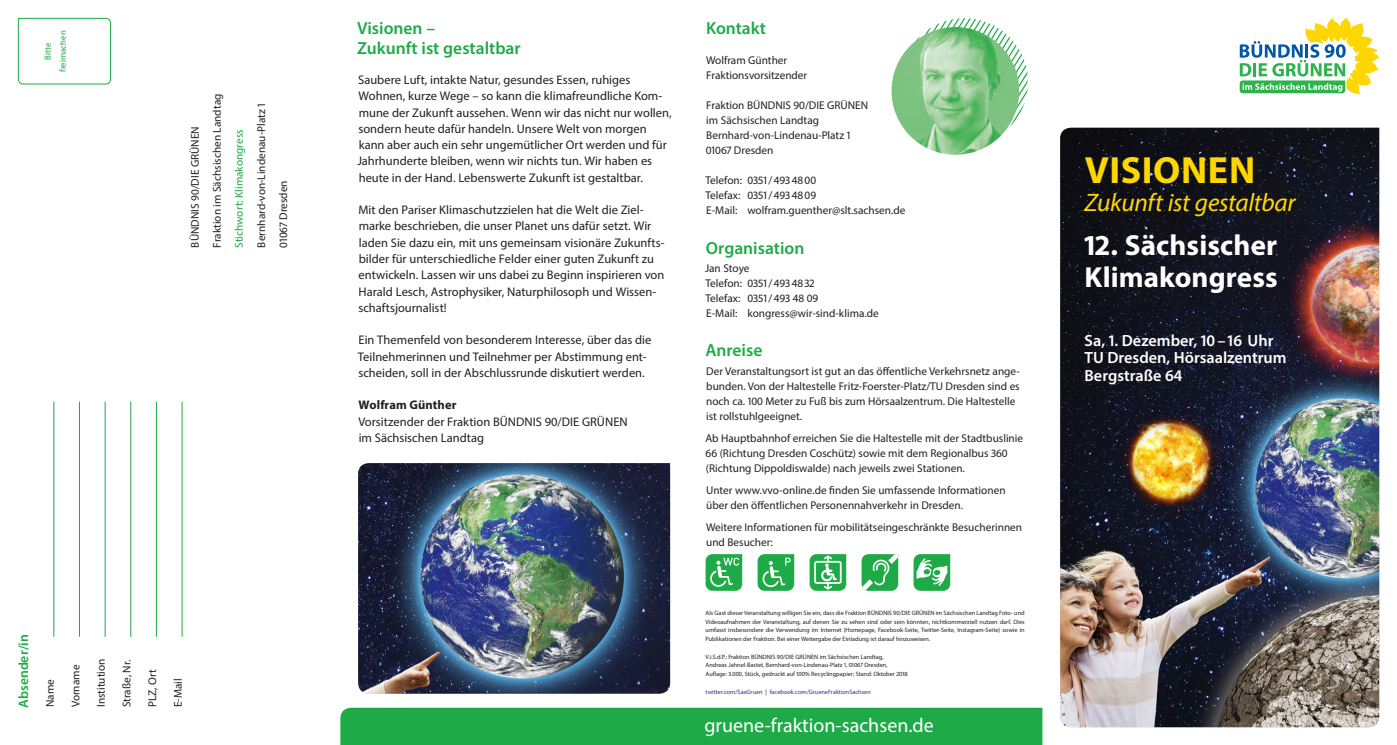
<style>
.page{position:relative;width:1397px;height:745px;background:#fff}
.page>*{position:absolute;margin:0;border:0;box-sizing:border-box;transform-origin:0 0}
.t1{font:700 38px "Myriad Pro";letter-spacing:.015em;color:#fed702}
.t2{font:700 29px/32.5px "Myriad Pro";letter-spacing:.005em;color:#fff}
.t3{font:italic 25.25px "Myriad Pro";letter-spacing:-.015em;color:#fed702}
.t4{font:20px "Myriad Pro";color:#fff}
.t5{font:600 17.5px/20px "Myriad Pro";color:#1faa48}
.t6{font:600 16.25px/17.5px "Myriad Pro";color:#fff}
.t7{font:600 13.75px "Myriad Pro";color:#1faa48}
.t8{font:12.5px/16.2px "Myriad Pro";color:#231f20}
.t9{font:700 12.5px "Myriad Pro";letter-spacing:.005em;color:#231f20}
.t10{font:11.25px/15px "Myriad Pro";color:#231f20}
.t11{font:11.25px "Myriad Pro";color:#1faa48}
.t12{font:8.75px/15px "Myriad Pro";color:#1faa48;text-align:center}
.t13{font:6.25px/8.8px "Myriad Pro";color:#231f20}
.t14{font:6.25px "Myriad Pro";color:#2e3092}
.s1{color:#231f20}
</style>
<div class="page">
<img style="left:358px;top:463px;width:312px;height:230px">
<img style="left:1060px;top:128px;width:318px;height:598px">
<svg style="left:915px;top:18px;width:112px;height:127px"></svg>
<img style="left:891px;top:27px;width:128px;height:128px;border-radius:64px">
<div style="left:340px;top:707px;width:702px;height:37px;background:#1faa48"></div>
<hr style="left:54px;top:401px;width:1px;height:235px;background:#1faa48">
<hr style="left:79px;top:401px;width:1px;height:235px;background:#1faa48">
<hr style="left:105px;top:401px;width:1px;height:235px;background:#1faa48">
<hr style="left:130px;top:401px;width:1px;height:235px;background:#1faa48">
<hr style="left:156px;top:401px;width:1px;height:235px;background:#1faa48">
<hr style="left:182px;top:401px;width:1px;height:235px;background:#1faa48">
<svg style="left:18px;top:18px;width:93px;height:67px"></svg>
<svg style="left:705px;top:554px;width:37px;height:36px"></svg>
<svg style="left:757px;top:554px;width:37px;height:36px"></svg>
<svg style="left:861px;top:554px;width:37px;height:36px"></svg>
<svg style="left:913px;top:554px;width:37px;height:36px"></svg>
<svg style="left:809px;top:554px;width:37px;height:36px"></svg>
<svg style="left:1239px;top:18px;width:140px;height:76px"></svg>
<p class="t12" style="left:40px;top:72px;width:43px;rotate:-90deg">Bitte freimachen</p>
<p class="t10" style="left:184px;top:247px;width:155px;line-height:22.1px;rotate:-90deg">BÜNDNIS 90/DIE GRÜNEN<br>Fraktion im Sächsischen Landtag</p>
<p class="t11" style="left:232px;top:248px;width:120px;rotate:-90deg">Stichwort: Klimakongress</p>
<p class="t10" style="left:250px;top:248px;width:146px;line-height:22.1px;rotate:-90deg">Bernhard-von-Lindenau-Platz 1<br>01067 Dresden</p>
<p class="t7" style="left:15px;top:707px;width:75px;rotate:-90deg">Absender/in</p>
<p class="t10" style="left:42px;top:706px;width:29px;rotate:-90deg">Name</p>
<p class="t10" style="left:68px;top:706px;width:44px;rotate:-90deg">Vorname</p>
<p class="t10" style="left:93px;top:706px;width:50px;rotate:-90deg">Institution</p>
<p class="t10" style="left:119px;top:707px;width:49px;rotate:-90deg">Straße, Nr.</p>
<p class="t10" style="left:145px;top:706px;width:39px;rotate:-90deg">PLZ, Ort</p>
<p class="t10" style="left:170px;top:706px;width:30px;rotate:-90deg">E-Mail</p>
<h3 class="t5" style="left:357px;top:17px;width:165px">Visionen –<br>Zukunft ist gestaltbar</h3>
<p class="t8" style="left:357px;top:71px;width:316px">Saubere Luft, intakte Natur, gesundes Essen, ruhiges Wohnen, kurze Wege – so kann die klimafreundliche Kom&shy;mune der Zukunft aussehen. Wenn wir das nicht nur wollen, sondern heute dafür handeln. Unsere Welt von morgen kann aber auch ein sehr ungemütlicher Ort werden und für Jahrhunderte bleiben, wenn wir nichts tun. Wir haben es heute in der Hand. Lebenswerte Zukunft ist gestaltbar.</p>
<p class="t8" style="left:358px;top:201px;width:307px">Mit den Pariser Klimaschutzzielen hat die Welt die Ziel&shy;marke beschrieben, die unser Planet uns dafür setzt. Wir laden Sie dazu ein, mit uns gemeinsam visionäre Zukunfts&shy;bilder für unterschiedliche Felder einer guten Zukunft zu entwickeln. Lassen wir uns dabei zu Beginn inspirieren von Harald Lesch, Astrophysiker, Naturphilosoph und Wissen&shy;schaftsjournalist!</p>
<p class="t8" style="left:358px;top:331px;width:295px">Ein Themenfeld von besonderem Interesse, über das die<br>Teilnehmerinnen und Teilnehmer per Abstimmung ent&shy;scheiden, soll in der Abschlussrunde diskutiert werden.</p>
<p class="t9" style="left:358px;top:397px;width:99px">Wolfram Günther</p>
<p class="t8" style="left:358px;top:413px;width:271px">Vorsitzender der Fraktion BÜNDNIS 90/DIE GRÜNEN im Sächsischen Landtag</p>
<h3 class="t5" style="left:706px;top:17px;width:61px">Kontakt</h3>
<p class="t10" style="left:706px;top:52px;width:103px">Wolfram Günther<br>Fraktionsvorsitzender</p>
<p class="t10" style="left:705px;top:97px;width:164px">Fraktion BÜNDNIS 90/DIE GRÜNEN im Sächsischen Landtag<br>Bernhard-von-Lindenau-Platz 1<br>01067 Dresden</p>
<p class="t10" style="left:705px;top:172px;width:201px">Telefon: 0351/4934800<br>Telefax: 0351/4934809<br>E-Mail: wolfram.guenther@slt.sachsen.de</p>
<h3 class="t5" style="left:705px;top:237px;width:100px">Organisation</h3>
<p class="t10" style="left:705px;top:261px;width:175px">Jan Stoye<br>Telefon: 0351/4934832<br>Telefax: 0351/493 48 09<br>E-Mail: kongress@wir-sind-klima.de</p>
<h3 class="t5" style="left:705px;top:339px;width:58px">Anreise</h3>
<p class="t10" style="left:706px;top:363px;width:315px">Der Veranstaltungsort ist gut an das öffentliche Verkehrsnetz ange&shy;bunden. Von der Haltestelle Fritz-Foerster-Platz/TU Dresden sind es noch ca. 100 Meter zu Fuß bis zum Hörsaalzentrum. Die Haltestelle ist rollstuhlgeeignet.</p>
<p class="t10" style="left:705px;top:430px;width:319px">Ab Hauptbahnhof erreichen Sie die Haltestelle mit der Stadtbuslinie<br>66 (Richtung Dresden Coschütz) sowie mit dem Regionalbus 360 (Richtung Dippoldiswalde) nach jeweils zwei Stationen.</p>
<p class="t10" style="left:706px;top:482px;width:301px">Unter www.vvo-online.de finden Sie umfassende Informationen über den öffentlichen Personennahverkehr in Dresden.</p>
<p class="t10" style="left:706px;top:519px;width:317px">Weitere Informationen für mobilitätseingeschränkte Besucherinnen und Besucher:</p>
<p class="t13" style="left:705px;top:607px;width:320px;text-align:justify">Als Gast dieser Veranstaltung willigen Sie ein, dass die Fraktion BÜNDNIS 90/DIE GRÜNEN im Sächsischen Landtag Foto- und Videoaufnahmen der Veranstaltung, auf denen Sie zu sehen sind oder sein könnten, nichtkommerziell nutzen darf. Dies umfasst insbesondere die Verwendung im Internet (Homepage, Facebook-Seite, Twitter-Seite, Instagram-Seite) sowie in Publikationen der Fraktion. Bei einer Weitergabe der Einladung ist darauf hinzuweisen.</p>
<p class="t13" style="left:705px;top:651px;width:203px">V.i.S.d.P.: Fraktion BÜNDNIS 90/DIE GRÜNEN im Sächsischen Landtag,<br>Andreas Jahnel-Bastet, Bernhard-von-Lindenau-Platz 1, 01067 Dresden,<br>Auflage: 3.000, Stück, gedruckt auf 100% Recyclingpapier; Stand: Oktober 2018</p>
<p class="t14" style="left:705px;top:687px;width:167px">twitter.com/SaxGruen <span class="s1">|</span> facebook.com/GrueneFraktionSachsen</p>
<h3 class="t4" style="left:704px;top:712px;width:231px">gruene-fraktion-sachsen.de</h3>
<h1 class="t1" style="left:1084px;top:145px;width:172px">VISIONEN</h1>
<h3 class="t3" style="left:1084px;top:187px;width:212px">Zukunft ist gestaltbar</h3>
<h2 class="t2" style="left:1084px;top:227px;width:195px">12. Sächsischer<br>Klimakongress</h2>
<h3 class="t6" style="left:1084px;top:331px;width:203px">Sa, 1. Dezember, 10– 16 Uhr<br>TU Dresden, Hörsaalzentrum<br>Bergstraße 64</h3>
</div>
